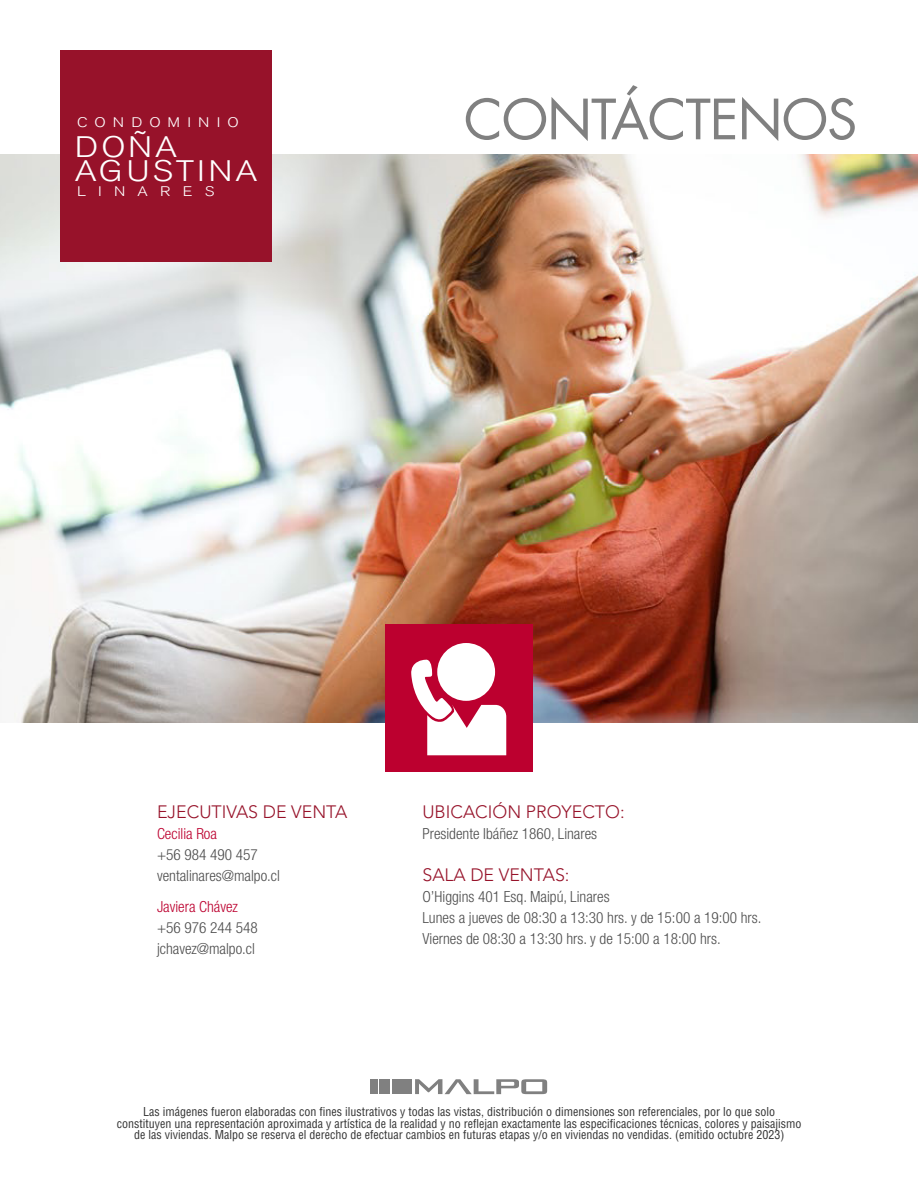
<style>
.page{position:relative;width:918px;height:1188px;background:#fff}
.page>*{position:absolute;margin:0;border:0;box-sizing:border-box;transform-origin:0 0}
.t1{font:54px "Futura Std";letter-spacing:-.02em;color:#808080}
.t2{font:300 29.4px/24.3px "Akzidenz Grotesk BQ";letter-spacing:.08em;color:#fff;scale:1.16 1}
.t3{font:300 17.85px "Avenir";color:#97132a}
.t4{font:300 condensed 15.3px/21px "Helvetica Neue LT Std";color:#4d4d4d}
.t5{font:300 condensed 15.3px "Helvetica Neue LT Std";color:#bc002f}
.t6{font:300 13.8px "Akzidenz Grotesk BQ";letter-spacing:.45em;color:#fff;scale:1.16 1}
.t7{font:300 13.8px "Akzidenz Grotesk BQ";letter-spacing:.76em;color:#fff;scale:1.16 1}
.t8{font:condensed 12px/11.4px "Helvetica LT Std";color:#333;text-align:center}
</style>
<div class="page">
<img style="left:0;top:154px;width:918px;height:569px">
<div style="left:385px;top:624px;width:148px;height:148px;background:#bc002f"></div>
<div style="left:437px;top:643px;width:58px;height:58px;background:#fff;border-radius:50%"></div>
<svg style="left:411px;top:659px;width:95px;height:96px"></svg>
<div style="left:371px;top:1079px;width:7px;height:15px;background:#808080"></div>
<div style="left:380px;top:1079px;width:10px;height:15px;background:#808080"></div>
<div style="left:393px;top:1079px;width:19px;height:15px;background:#808080"></div>
<svg style="left:415px;top:1079px;width:132px;height:15px"></svg>
<div style="left:60px;top:50px;width:212px;height:211px;background:#97122a"></div>
<p class="t6" style="left:77px;top:115px;width:141px">CONDOMINIO</p>
<h2 class="t2" style="left:75px;top:135px;width:159px">DOÑA<br>AGUSTINA</h2>
<p class="t7" style="left:77px;top:184px;width:120px">LINARES</p>
<h1 class="t1" style="left:464px;top:85px;width:395px">CONTÁCTENOS</h1>
<h3 class="t3" style="left:157px;top:798px;width:192px">EJECUTIVAS DE VENTA</h3>
<h3 class="t3" style="left:422px;top:798px;width:204px">UBICACIÓN PROYECTO:</h3>
<p class="t4" style="left:422px;top:823px;width:176px">Presidente Ibáñez 1860, Linares</p>
<h3 class="t3" style="left:422px;top:861px;width:149px">SALA DE VENTAS:</h3>
<p class="t4" style="left:422px;top:886px;width:341px">O’Higgins 401 Esq. Maipú, Linares<br>Lunes a jueves de 08:30 a 13:30 hrs. y de 15:00 a 19:00 hrs.<br>Viernes de 08:30 a 13:30 hrs. y de 15:00 a 18:00 hrs.</p>
<p class="t5" style="left:157px;top:825px;width:61px">Cecilia Roa</p>
<p class="t4" style="left:157px;top:844px;width:124px">+56 984 490 457 ventalinares@malpo.cl</p>
<p class="t5" style="left:157px;top:898px;width:82px">Javiera Chávez</p>
<p class="t4" style="left:157px;top:917px;width:102px">+56 976 244 548 jchavez@malpo.cl</p>
<p class="t8" style="left:117px;top:1106px;width:686px">Las imágenes fueron elaboradas con fines ilustrativos y todas las vistas, distribución o dimensiones son referenciales, por lo que solo constituyen una representación aproximada y artística de la realidad y no reflejan exactamente las especificaciones técnicas, colores y paisajismo de las viviendas. Malpo se reserva el derecho de efectuar cambios en futuras etapas y/o en viviendas no vendidas. (emitido octubre 2023)</p>
</div>
